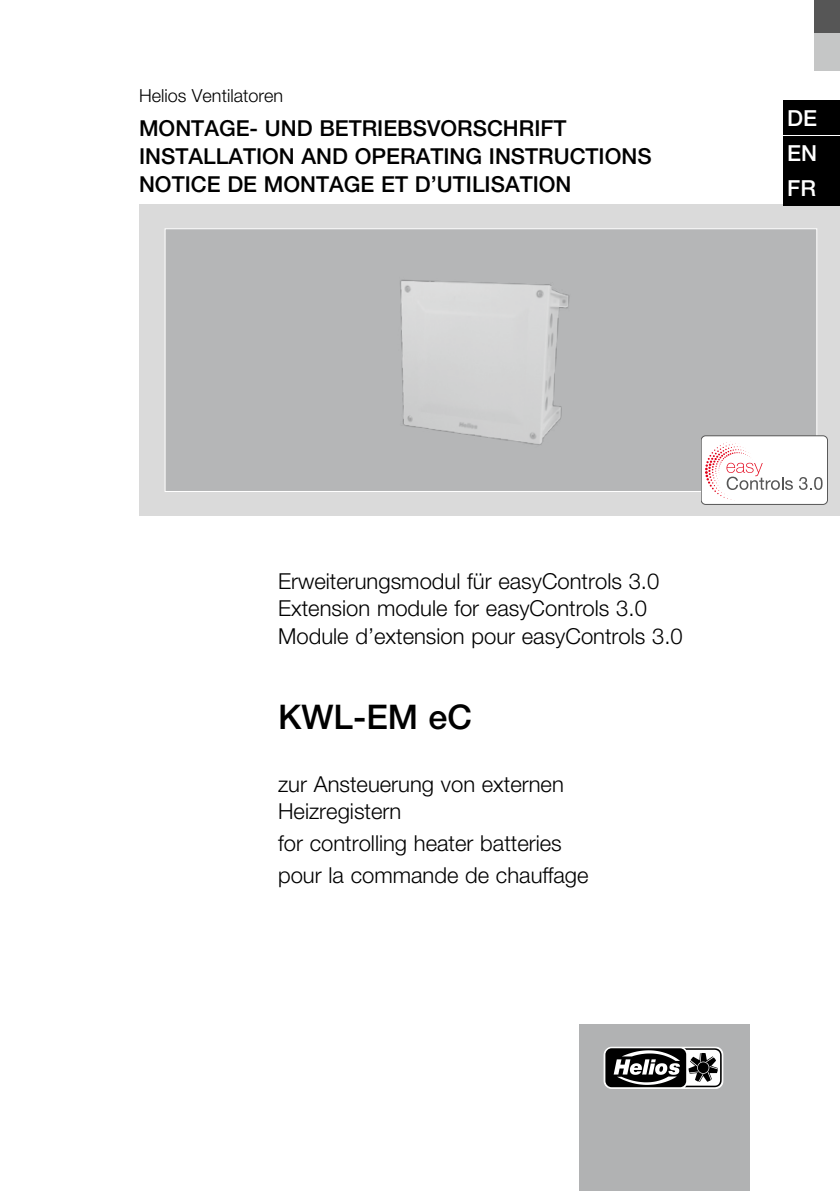
<style>
.page{position:relative;width:840px;height:1191px;background:#fff}
.page>*{position:absolute;margin:0;border:0;box-sizing:border-box;transform-origin:0 0}
.t1{font:500 34px "Helvetica Neue LTW1 G";color:#000}
.t2{font:500 22.2px/35.4px "Helvetica Neue LTW1 G";color:#fff}
.t3{font:300 22px/27.6px "Helvetica Neue LTW1 G";color:#000}
.t4{font:500 22px/28px "Helvetica Neue LTW1 G";color:#000}
.t5{font:300 18px "Helvetica Neue LTW1 G";color:#000}
</style>
<div class="page">
<div style="left:139px;top:204px;width:700px;height:312px;background:#dadada"></div>
<div style="left:814px;top:0;width:25px;height:71px;background:#c5c6c6"></div>
<div style="left:814px;top:0;width:25px;height:33px;background:#565656"></div>
<div style="left:164px;top:228px;width:652px;height:264px;background:#b5b6b7;border:1px solid #fff"></div>
<img style="left:400px;top:280px;width:170px;height:165px">
<div style="left:578px;top:1025px;width:170px;height:166px;background:#b1b2b3"></div>
<svg style="left:603px;top:1047px;width:119px;height:41px;background:#6a6a6a"></svg>
<div style="left:782px;top:171px;width:57px;height:35px;background:#000"></div>
<div style="left:782px;top:101px;width:57px;height:34px;background:#000"></div>
<div style="left:782px;top:136px;width:57px;height:34px;background:#000"></div>
<div style="left:700px;top:436px;width:127px;height:68px;background:#fff;border-radius:5px"></div>
<div style="left:700px;top:436px;width:127px;height:68px;border:1px solid #565656;border-radius:5px"></div>
<svg style="left:799px;top:477px;width:23px;height:13px"></svg>
<svg style="left:705px;top:442px;width:87px;height:58px"></svg>
<p class="t5" style="left:139px;top:85px;width:145px">Helios Ventilatoren</p>
<p class="t4" style="left:139px;top:114px;width:514px">MONTAGE- UND BETRIEBSVORSCHRIFT<br>INSTALLATION AND OPERATING INSTRUCTIONS<br>NOTICE DE MONTAGE ET D’UTILISATION</p>
<p class="t2" style="left:786px;top:100px;width:31px">DE<br>EN</p>
<p class="t2" style="left:786px;top:171px;width:30px">FR</p>
<p class="t3" style="left:278px;top:567px;width:406px">Erweiterungsmodul für easyControls 3.0<br>Extension module for easyControls 3.0<br>Module d’extension pour easyControls 3.0</p>
<h1 class="t1" style="left:278px;top:696px;width:195px">KWL-EM eC</h1>
<p class="t3" style="left:278px;top:770px;width:287px;line-height:26.8px">zur Ansteuerung von externen<br>Heizregistern</p>
<p class="t3" style="left:278px;top:826px;width:312px;line-height:32.4px">for controlling heater batteries pour la commande de chauffage</p>
</div>
